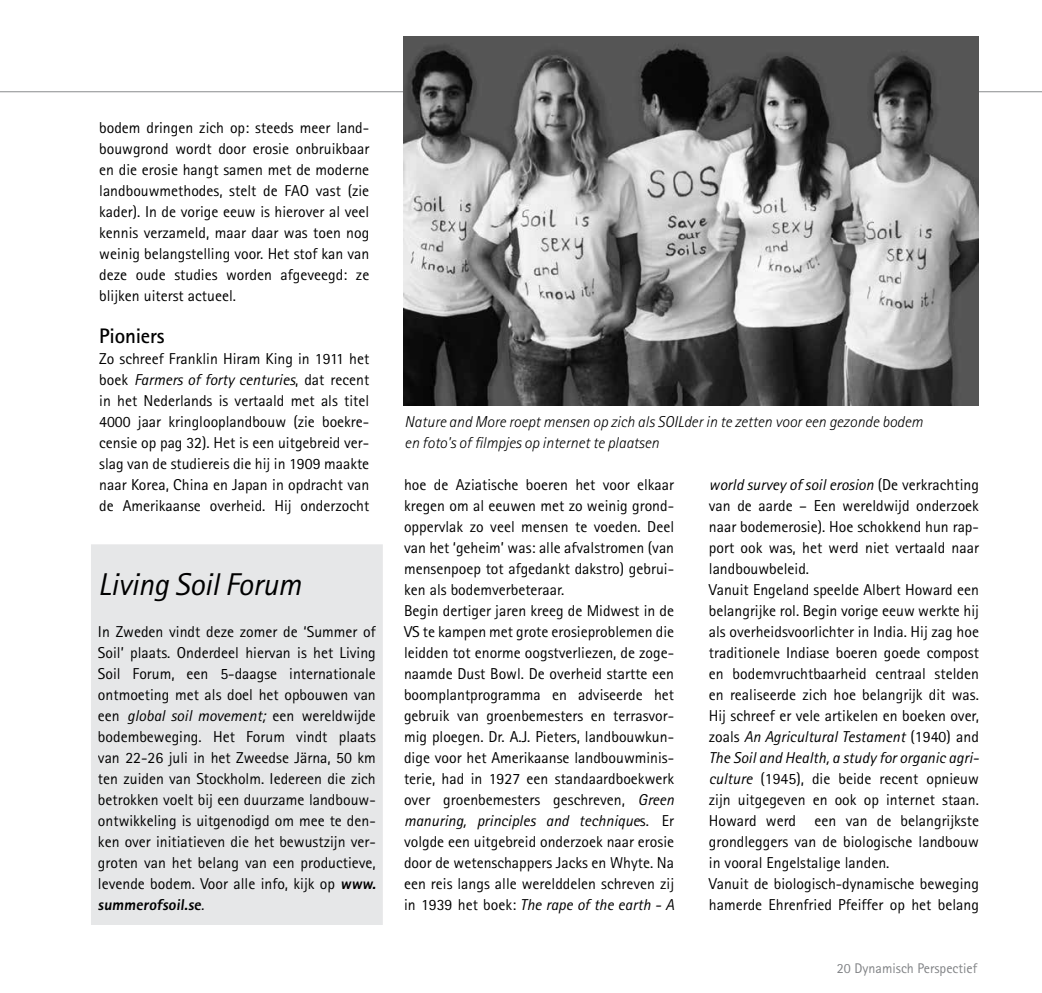
<style>
.page{position:relative;width:1042px;height:993px;background:#fff}
.page>*{position:absolute;margin:0;border:0;box-sizing:border-box;transform-origin:0 0}
.t1{font:italic 31.5px "Rotis Sans Serif";letter-spacing:-.01em;color:#000}
.t2{font:700 21px "Rotis Sans Serif";letter-spacing:-.01em;color:#000}
.t3{font:15.75px/21px "Rotis Sans Serif";color:#000}
.t4{font:italic 300 15.75px/21px "Rotis Sans Serif";color:#000}
.t5{font:14px "Rotis Sans Serif";color:#808285}
.s1{font-style:italic}
.s2{font-weight:800}
</style>
<div class="page">
<hr style="left:0;top:91px;width:1042px;height:1px;background:#8a8c8e">
<div style="left:91px;top:544px;width:292px;height:381px;background:#e6e7e8"></div>
<img style="left:403px;top:37px;width:576px;height:368px">
<p class="t3" style="left:99px;top:117px;width:272px;text-align:justify">bodem dringen zich op: steeds meer land&shy;bouwgrond wordt door erosie onbruikbaar en die erosie hangt samen met de moderne landbouwmethodes, stelt de FAO vast (zie kader). In de vorige eeuw is hierover al veel kennis verzameld, maar daar was toen nog weinig belangstelling voor. Het stof kan van deze oude studies worden afgeveegd: ze blijken uiterst actueel.</p>
<h2 class="t2" style="left:99px;top:322px;width:67px">Pioniers</h2>
<p class="t3" style="left:99px;top:348px;width:272px;text-align:justify">Zo schreef Franklin Hiram King in 1911 het boek <span class="s1">Farmers of forty centuries</span>, dat recent in het Nederlands is vertaald met als titel 4000 jaar kringlooplandbouw (zie boekre&shy;censie op pag 32). Het is een uitgebreid ver&shy;slag van de studiereis die hij in 1909 maakte naar Korea, China en Japan in opdracht van de Amerikaanse overheid. Hij onderzocht</p>
<h1 class="t1" style="left:98px;top:565px;width:205px">Living Soil Forum</h1>
<p class="t3" style="left:98px;top:621px;width:282px">In Zweden vindt deze zomer de ‘Summer of Soil’ plaats. Onderdeel hiervan is het Living Soil Forum, een 5-daagse internationale ontmoeting met als doel het opbouwen van een <span class="s1">global soil movement;</span> een wereldwijde bodembeweging. Het Forum vindt plaats van 22-26 juli in het Zweedse Järna, 50 km ten zuiden van Stockholm. Iedereen die zich betrokken voelt bij een duurzame landbouw&shy;ontwikkeling is uitgenodigd om mee te den&shy;ken over initiatieven die het bewustzijn ver&shy;groten van het belang van een productieve, levende bodem. Voor alle info, kijk op <span class="s2">www. summerofsoil.se</span>.</p>
<p class="t4" style="left:405px;top:411px;width:520px">Nature and More roept mensen op zich als SOILder in te zetten voor een gezonde bodem en foto's of filmpjes op internet te plaatsen</p>
<p class="t3" style="left:404px;top:473px;width:272px">hoe de Aziatische boeren het voor elkaar kregen om al eeuwen met zo weinig grond&shy;oppervlak zo veel mensen te voeden. Deel van het ‘geheim’ was: alle afvalstromen (van mensenpoep tot afgedankt dakstro) gebrui&shy;ken als bodemverbeteraar.<br>Begin dertiger jaren kreeg de Midwest in de VS te kampen met grote erosieproblemen die leidden tot enorme oogstverliezen, de zoge&shy;naamde Dust Bowl. De overheid startte een boomplantprogramma en adviseerde het gebruik van groenbemesters en terrasvor&shy;mig ploegen. Dr. A.J. Pieters, landbouwkun&shy;dige voor het Amerikaanse landbouwminis&shy;terie, had in 1927 een standaardboekwerk over groenbemesters geschreven, <span class="s1">Green manuring, principles and technique</span>s. Er volgde een uitgebreid onderzoek naar erosie door de wetenschappers Jacks en Whyte. Na een reis langs alle werelddelen schreven zij in 1939 het boek: <span class="s1">The rape of the earth - A</span></p>
<p class="t3" style="left:709px;top:473px;width:272px"><span class="s1">world survey of soil erosion</span> (De verkrachting van de aarde – Een wereldwijd onderzoek naar bodemerosie). Hoe schokkend hun rap&shy;port ook was, het werd niet vertaald naar landbouwbeleid.<br>Vanuit Engeland speelde Albert Howard een belangrijke rol. Begin vorige eeuw werkte hij als overheidsvoorlichter in India. Hij zag hoe traditionele Indiase boeren goede compost en bodemvruchtbaarheid centraal stelden en realiseerde zich hoe belangrijk dit was.<br>Hij schreef er vele artikelen en boeken over, zoals <span class="s1">An Agricultural Testament</span> (1940) and <span class="s1">The Soil and Health, a study for organic agri&shy;culture</span> (1945), die beide recent opnieuw zijn uitgegeven en ook op internet staan.<br>Howard werd een van de belangrijkste grondleggers van de biologische landbouw in vooral Engelstalige landen.<br>Vanuit de biologisch-dynamische beweging hamerde Ehrenfried Pfeiffer op het belang</p>
<p class="t5" style="left:837px;top:959px;width:142px">20 Dynamisch Perspectief</p>
</div>
